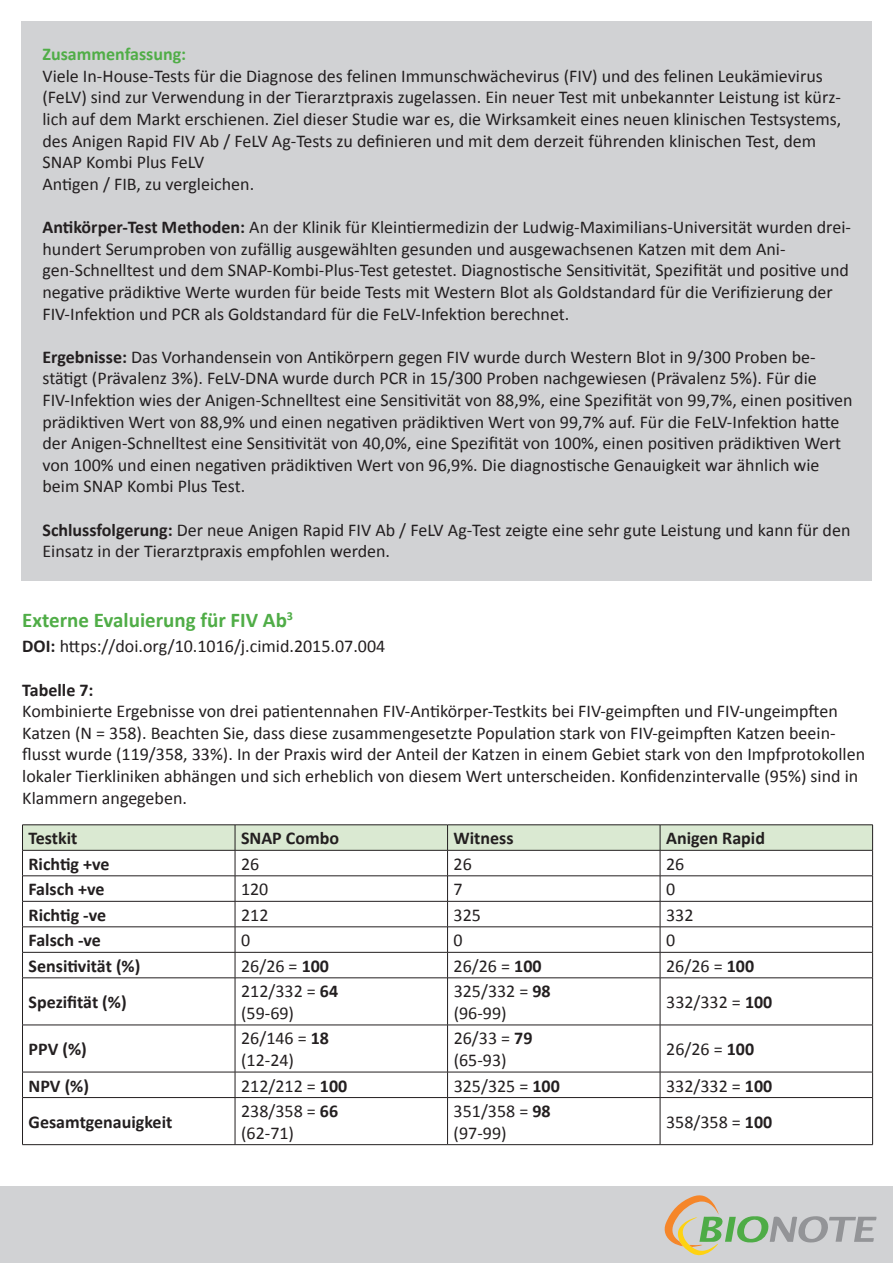
<style>
.page{position:relative;width:893px;height:1263px;background:#fff}
.page>*{position:absolute;margin:0;border:0;box-sizing:border-box;transform-origin:0 0}
.t1{font:700 21px "Calibri";color:#50ad47}
.t2{font:18px/21.6px "Calibri";color:#231f20}
.t3{font:700 18px "Calibri";color:#231f20}
.t4{font:700 18px "Calibri";color:#50ad47}
.s1{font-weight:700}
</style>
<div class="page">
<div style="left:0;top:1186px;width:893px;height:77px;background:#d1d2d4"></div>
<svg style="left:665px;top:1195px;width:211px;height:60px"></svg>
<div style="left:21px;top:21px;width:851px;height:559px;background:#d1d2d4"></div>
<hr style="left:22px;top:824px;width:213px;height:1px;background:#231f20">
<hr style="left:235px;top:824px;width:213px;height:1px;background:#231f20">
<hr style="left:448px;top:824px;width:212px;height:1px;background:#231f20">
<hr style="left:660px;top:824px;width:213px;height:1px;background:#231f20">
<svg style="left:22px;top:825px;width:851px;height:152px"></svg>
<hr style="left:22px;top:977px;width:213px;height:1px;background:#231f20">
<hr style="left:22px;top:978px;width:1px;height:47px;background:#231f20">
<hr style="left:235px;top:977px;width:213px;height:1px;background:#231f20">
<hr style="left:235px;top:978px;width:1px;height:47px;background:#231f20">
<hr style="left:448px;top:977px;width:212px;height:1px;background:#231f20">
<hr style="left:447px;top:978px;width:1px;height:47px;background:#231f20">
<hr style="left:660px;top:977px;width:213px;height:1px;background:#231f20">
<hr style="left:660px;top:978px;width:1px;height:47px;background:#231f20">
<hr style="left:872px;top:978px;width:1px;height:47px;background:#231f20">
<hr style="left:22px;top:1025px;width:213px;height:1px;background:#231f20">
<hr style="left:22px;top:1025px;width:1px;height:47px;background:#231f20">
<hr style="left:235px;top:1025px;width:213px;height:1px;background:#231f20">
<hr style="left:235px;top:1025px;width:1px;height:47px;background:#231f20">
<hr style="left:448px;top:1025px;width:212px;height:1px;background:#231f20">
<hr style="left:447px;top:1025px;width:1px;height:47px;background:#231f20">
<hr style="left:660px;top:1025px;width:213px;height:1px;background:#231f20">
<hr style="left:660px;top:1025px;width:1px;height:47px;background:#231f20">
<hr style="left:872px;top:1025px;width:1px;height:47px;background:#231f20">
<hr style="left:22px;top:1072px;width:213px;height:1px;background:#231f20">
<svg style="left:22px;top:1072px;width:1px;height:25px"></svg>
<hr style="left:235px;top:1072px;width:213px;height:1px;background:#231f20">
<svg style="left:235px;top:1072px;width:1px;height:25px"></svg>
<hr style="left:448px;top:1072px;width:212px;height:1px;background:#231f20">
<svg style="left:447px;top:1072px;width:1px;height:25px"></svg>
<hr style="left:660px;top:1072px;width:213px;height:1px;background:#231f20">
<svg style="left:660px;top:1072px;width:1px;height:25px"></svg>
<svg style="left:872px;top:1072px;width:1px;height:25px"></svg>
<hr style="left:22px;top:1097px;width:213px;height:1px;background:#231f20">
<hr style="left:22px;top:1098px;width:1px;height:46px;background:#231f20">
<hr style="left:235px;top:1097px;width:213px;height:1px;background:#231f20">
<hr style="left:235px;top:1098px;width:1px;height:46px;background:#231f20">
<hr style="left:448px;top:1097px;width:212px;height:1px;background:#231f20">
<hr style="left:447px;top:1098px;width:1px;height:46px;background:#231f20">
<hr style="left:660px;top:1097px;width:213px;height:1px;background:#231f20">
<hr style="left:660px;top:1098px;width:1px;height:46px;background:#231f20">
<hr style="left:872px;top:1098px;width:1px;height:46px;background:#231f20">
<hr style="left:22px;top:1144px;width:213px;height:1px;background:#231f20">
<hr style="left:235px;top:1144px;width:213px;height:1px;background:#231f20">
<hr style="left:448px;top:1144px;width:212px;height:1px;background:#231f20">
<hr style="left:660px;top:1144px;width:213px;height:1px;background:#231f20">
<p class="t4" style="left:43px;top:43px;width:145px">Zusammenfassung:</p>
<p class="t2" style="left:43px;top:65px;width:800px">Viele In-House-Tests für die Diagnose des felinen Immunschwächevirus (FIV) und des felinen Leukämievirus (FeLV) sind zur Verwendung in der Tierarztpraxis zugelassen. Ein neuer Test mit unbekannter Leistung ist kürz&shy;lich auf dem Markt erschienen. Ziel dieser Studie war es, die Wirksamkeit eines neuen klinischen Testsystems, des Anigen Rapid FIV Ab / FeLV Ag-Tests zu definieren und mit dem derzeit führenden klinischen Test, dem SNAP Kombi Plus FeLV<br>Antigen / FIB, zu vergleichen.</p>
<p class="t2" style="left:43px;top:216px;width:810px"><span class="s1">Antikörper-Test Methoden:</span> An der Klinik für Kleintiermedizin der Ludwig-Maximilians-Universität wurden drei&shy;hundert Serumproben von zufällig ausgewählten gesunden und ausgewachsenen Katzen mit dem Ani&shy;gen-Schnelltest und dem SNAP-Kombi-Plus-Test getestet. Diagnostische Sensitivität, Spezifität und positive und negative prädiktive Werte wurden für beide Tests mit Western Blot als Goldstandard für die Verifizierung der FIV-Infektion und PCR als Goldstandard für die FeLV-Infektion berechnet.</p>
<p class="t2" style="left:43px;top:346px;width:811px"><span class="s1">Ergebnisse:</span> Das Vorhandensein von Antikörpern gegen FIV wurde durch Western Blot in 9/300 Proben be&shy;stätigt (Prävalenz 3%). FeLV-DNA wurde durch PCR in 15/300 Proben nachgewiesen (Prävalenz 5%). Für die FIV-Infektion wies der Anigen-Schnelltest eine Sensitivität von 88,9%, eine Spezifität von 99,7%, einen positiven prädiktiven Wert von 88,9% und einen negativen prädiktiven Wert von 99,7% auf. Für die FeLV-Infektion hatte der Anigen-Schnelltest eine Sensitivität von 40,0%, eine Spezifität von 100%, einen positiven prädiktiven Wert von 100% und einen negativen prädiktiven Wert von 96,9%. Die diagnostische Genauigkeit war ähnlich wie beim SNAP Kombi Plus Test.</p>
<p class="t2" style="left:43px;top:519px;width:809px"><span class="s1">Schlussfolgerung:</span> Der neue Anigen Rapid FIV Ab / FeLV Ag-Test zeigte eine sehr gute Leistung und kann für den<br>Einsatz in der Tierarztpraxis empfohlen werden.</p>
<p class="t1" style="left:22px;top:607px;width:272px">Externe Evaluierung für FIV Ab<sup>3</sup></p>
<p class="t2" style="left:22px;top:636px;width:364px"><span class="s1">DOI:</span> https://doi.org/10.1016/j.cimid.2015.07.004</p>
<p class="t3" style="left:22px;top:678px;width:73px">Tabelle 7:</p>
<p class="t2" style="left:22px;top:700px;width:844px">Kombinierte Ergebnisse von drei patientennahen FIV-Antikörper-Testkits bei FIV-geimpften und FIV-ungeimpften Katzen (N = 358). Beachten Sie, dass diese zusammengesetzte Population stark von FIV-geimpften Katzen beein&shy;flusst wurde (119/358, 33%). In der Praxis wird der Anteil der Katzen in einem Gebiet stark von den Impfprotokollen lokaler Tierkliniken abhängen und sich erheblich von diesem Wert unterscheiden. Konfidenzintervalle (95%) sind in Klammern angegeben.</p>
<p class="t3" style="left:29px;top:827px;width:50px">Testkit</p>
<p class="t3" style="left:241px;top:827px;width:100px">SNAP Combo</p>
<p class="t3" style="left:454px;top:827px;width:62px">Witness</p>
<p class="t3" style="left:666px;top:827px;width:100px">Anigen Rapid</p>
<p class="t3" style="left:29px;top:852px;width:83px">Richtig +ve</p>
<p class="t2" style="left:241px;top:853px;width:20px">26</p>
<p class="t2" style="left:454px;top:853px;width:20px">26</p>
<p class="t2" style="left:666px;top:853px;width:20px">26</p>
<p class="t3" style="left:29px;top:878px;width:77px">Falsch +ve</p>
<p class="t2" style="left:241px;top:879px;width:29px">120</p>
<p class="t2" style="left:454px;top:879px;width:11px">7</p>
<p class="t2" style="left:666px;top:879px;width:11px">0</p>
<p class="t3" style="left:29px;top:903px;width:79px">Richtig -ve</p>
<p class="t2" style="left:241px;top:904px;width:29px">212</p>
<p class="t2" style="left:454px;top:904px;width:29px">325</p>
<p class="t2" style="left:666px;top:904px;width:29px">332</p>
<p class="t3" style="left:29px;top:929px;width:74px">Falsch -ve</p>
<p class="t2" style="left:241px;top:930px;width:11px">0</p>
<p class="t2" style="left:454px;top:930px;width:11px">0</p>
<p class="t2" style="left:666px;top:930px;width:11px">0</p>
<p class="t3" style="left:29px;top:954px;width:113px">Sensitivität (%)</p>
<p class="t2" style="left:241px;top:955px;width:89px">26/26 = <span class="s1">100</span></p>
<p class="t2" style="left:454px;top:955px;width:89px">26/26 = <span class="s1">100</span></p>
<p class="t2" style="left:666px;top:955px;width:89px">26/26 = <span class="s1">100</span></p>
<p class="t3" style="left:29px;top:991px;width:100px">Spezifität (%)</p>
<p class="t2" style="left:241px;top:981px;width:99px">212/332 = <span class="s1">64 </span>(59-69)</p>
<p class="t2" style="left:454px;top:981px;width:99px">325/332 = <span class="s1">98 </span>(96-99)</p>
<p class="t2" style="left:666px;top:991px;width:108px">332/332 = <span class="s1">100</span></p>
<p class="t3" style="left:29px;top:1038px;width:60px">PPV (%)</p>
<p class="t2" style="left:241px;top:1028px;width:89px">26/146 = <span class="s1">18 </span>(12-24)</p>
<p class="t2" style="left:454px;top:1028px;width:80px">26/33 = <span class="s1">79 </span>(65-93)</p>
<p class="t2" style="left:666px;top:1038px;width:89px">26/26 = <span class="s1">100</span></p>
<p class="t3" style="left:29px;top:1074px;width:62px">NPV (%)</p>
<p class="t2" style="left:241px;top:1075px;width:108px">212/212 = <span class="s1">100</span></p>
<p class="t2" style="left:454px;top:1075px;width:108px">325/325 = <span class="s1">100</span></p>
<p class="t2" style="left:666px;top:1075px;width:108px">332/332 = <span class="s1">100</span></p>
<p class="t3" style="left:29px;top:1110px;width:145px">Gesamtgenauigkeit</p>
<p class="t2" style="left:241px;top:1100px;width:99px">238/358 = <span class="s1">66 </span>(62-71)</p>
<p class="t2" style="left:454px;top:1100px;width:99px">351/358 = <span class="s1">98 </span>(97-99)</p>
<p class="t2" style="left:666px;top:1111px;width:108px">358/358 = <span class="s1">100</span></p>
</div>
